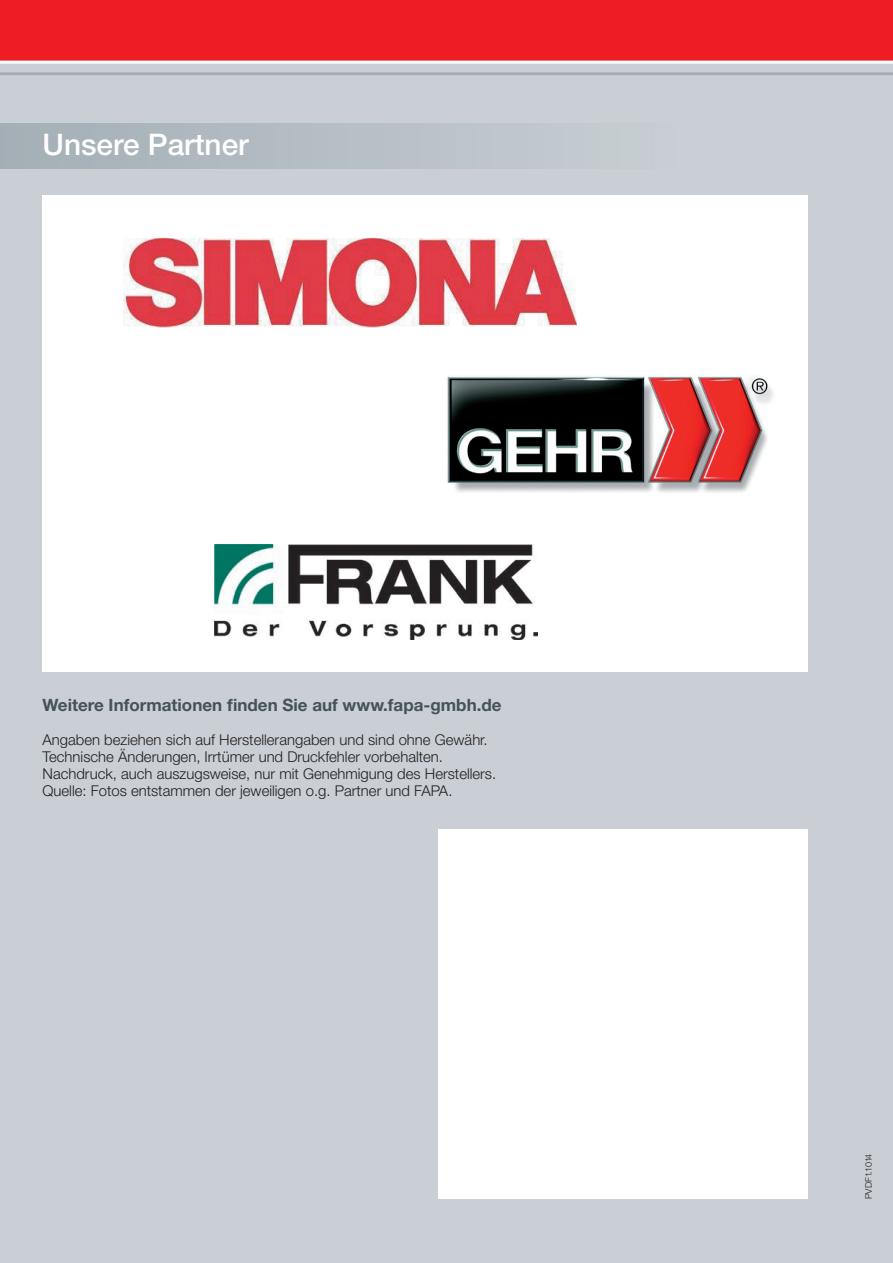
<style>
.page{position:relative;width:893px;height:1263px;background:#c9cfd4}
.page>*{position:absolute;margin:0;border:0;box-sizing:border-box;transform-origin:0 0}
.t1{font:500 29.7px "Helvetica Neue";color:#fff}
.t2{font:700 16.95px "Helvetica Neue";color:#465259}
.t3{font:300 14.85px/17px "Helvetica Neue";color:#231f20}
.t4{font:300 9px "Helvetica Neue";color:#231f20}
</style>
<div class="page">
<div style="left:0;top:0;width:893px;height:62px;background:#ee1d23"></div>
<hr style="left:0;top:61px;width:893px;height:3px;background:#fff">
<hr style="left:0;top:72px;width:893px;height:3px;background:#a4aeb6">
<div style="left:0;top:123px;width:850px;height:46px;background:linear-gradient(to right,#a5b0b7,#cfd4d8)"></div>
<div style="left:43px;top:196px;width:765px;height:476px;background:#fff"></div>
<div style="left:438px;top:829px;width:370px;height:370px;background:#fff"></div>
<img style="left:123px;top:238px;width:453px;height:90px">
<img style="left:447px;top:375px;width:326px;height:118px">
<img style="left:214px;top:544px;width:324px;height:95px">
<h1 class="t1" style="left:43px;top:127px;width:208px">Unsere Partner</h1>
<p class="t2" style="left:43px;top:694px;width:461px">Weitere Informationen finden Sie auf www.fapa-gmbh.de</p>
<p class="t3" style="left:43px;top:731px;width:452px">Angaben beziehen sich auf Herstellerangaben und sind ohne Gewähr.<br>Technische Änderungen, Irrtümer und Druckfehler vorbehalten.<br>Nachdruck, auch auszugsweise, nur mit Genehmigung des Herstellers.<br>Quelle: Fotos entstammen der jeweiligen o. g. Partner und FAPA.</p>
<p class="t4" style="left:863px;top:1199px;width:47px;rotate:-90deg">PVDF1.1014</p>
</div>
